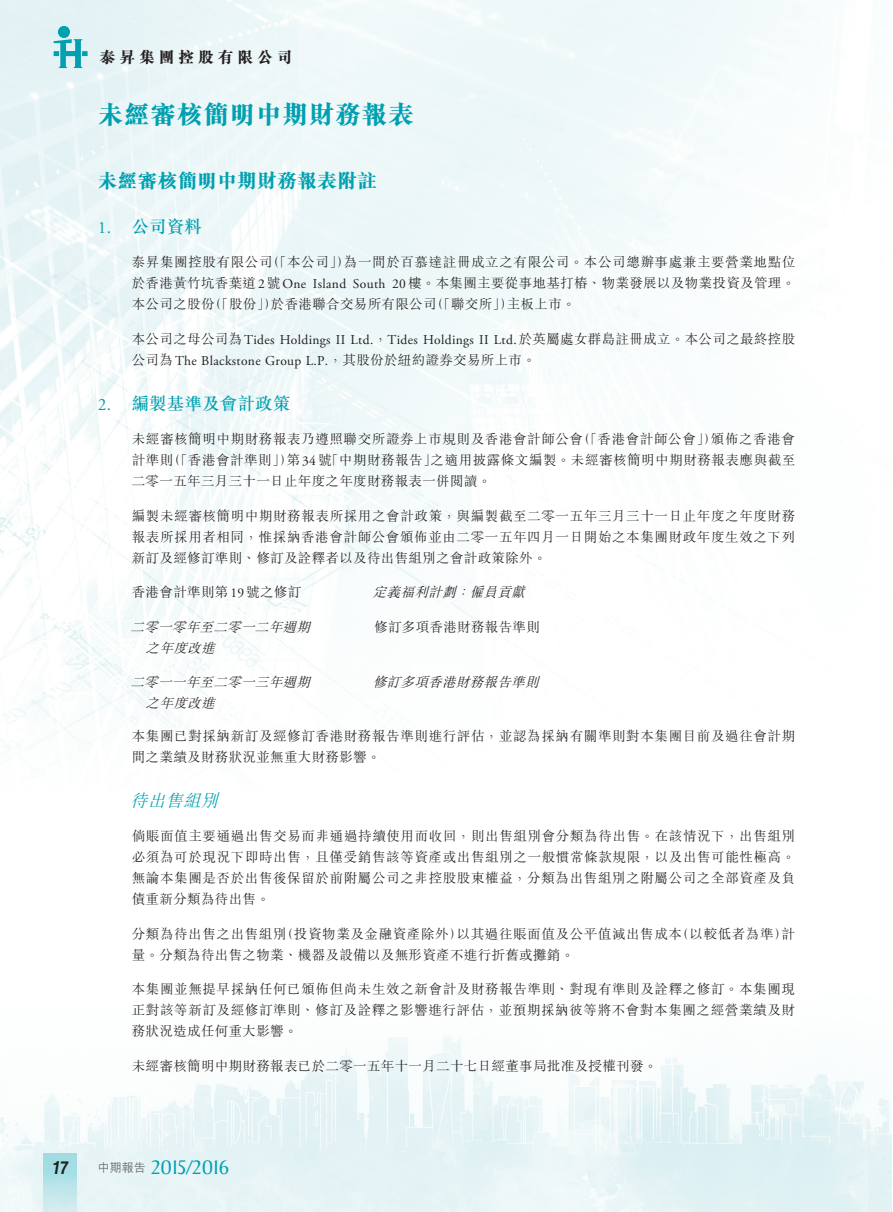
<style>
.page{position:relative;width:893px;height:1212px;background:#fff}
.page>*{position:absolute;margin:0;border:0;box-sizing:border-box;transform-origin:0 0}
.t1{font:800 25.5px "M Sung HK";letter-spacing:.035em;color:#00a0b0}
.t2{font:21px "Baker Signet Std";color:#00a0b0}
._3__標題{font:800 19.5px "M Sung HK";letter-spacing:.025em;color:#00a0b0}
.t3{font:italic 700 18px "Helvetica LT Std";color:#231f20;scale:.88 1}
._4__副標題{font:500 17.25px "M Sung HK";letter-spacing:.025em;color:#00a0b0}
._4__副標題-2{font:italic 300 17.25px "M Sung HK";color:#00a0b0}
.t4{font:800 15.75px "M Sung HK";letter-spacing:.25em;color:#231f20}
._1__內文{font:300 13.5px/21px "M Sung HK";letter-spacing:.025em;color:#231f20;text-align:justify}
._1__內文-2{font:300 13.5px/21px "M Sung HK";letter-spacing:.045em;color:#231f20}
._1__內文-3{font:13.5px/21px "Adobe Garamond Pro";letter-spacing:.025em;color:#231f20}
._1__內文-4{font:italic 300 13.5px "M Sung HK";color:#231f20}
.s1{font-family:"Adobe Garamond Pro";font-weight:400}
.s2{font-family:"M Sung HK";font-weight:300}
.s3{font-family:"M Hei HK";font-weight:500;font-size:12px;color:#6c6d70}
</style>
<div class="page">
<img style="left:0;top:0;width:891px;height:1212px">
<svg style="left:54px;top:26px;width:34px;height:42px"></svg>
<div style="left:44px;top:1154px;width:33px;height:58px;background:linear-gradient(to bottom,#96dae1,#d6ecf0)"></div>
<p class="t4" style="left:100px;top:49px;width:194px">泰昇集團控股有限公司</p>
<h1 class="t1" style="left:98px;top:101px;width:318px">未經審核簡明中期財務報表</h1>
<p class="_3__標題" style="left:98px;top:170px;width:281px">未經審核簡明中期財務報表附註</p>
<p class="_4__副標題" style="left:98px;top:214px;width:106px"><span class="s1">1.</span> 公司資料</p>
<p class="_1__內文" style="left:132px;top:251px;width:665px">泰昇集團控股有限公司（「本公司」）為一間於百慕達註冊成立之有限公司。本公司總辦事處兼主要營業地點位於香港黃竹坑香葉道<span class="s1">2</span>號<span class="s1">One Island South 20</span>樓。本集團主要從事地基打樁、物業發展以及物業投資及管理。本公司之股份（「股份」）於香港聯合交易所有限公司（「聯交所」）主板上市。</p>
<p class="_1__內文-3" style="left:132px;top:329px;width:665px"><span class="s2">本公司之母公司為</span>Tides Holdings II Ltd.<span class="s2">，</span>Tides Holdings II Ltd.<span class="s2">於英屬處女群島註冊成立。本公司之最終控股公司為</span>The Blackstone Group L.P.<span class="s2">，其股份於紐約證券交易所上市。</span></p>
<p class="_4__副標題" style="left:98px;top:391px;width:194px"><span class="s1">2.</span> 編製基準及會計政策</p>
<p class="_1__內文" style="left:132px;top:428px;width:665px">未經審核簡明中期財務報表乃遵照聯交所證券上市規則及香港會計師公會（「香港會計師公會」）頒佈之香港會計準則（「香港會計準則」）第<span class="s1">34</span>號「中期財務報告」之適用披露條文編製。未經審核簡明中期財務報表應與截至二零一五年三月三十一日止年度之年度財務報表一併閱讀。</p>
<p class="_1__內文" style="left:132px;top:504px;width:665px">編製未經審核簡明中期財務報表所採用之會計政策，與編製截至二零一五年三月三十一日止年度之年度財務報表所採用者相同，惟採納香港會計師公會頒佈並由二零一五年四月一日開始之本集團財政年度生效之下列新訂及經修訂準則、修訂及詮釋者以及待出售組別之會計政策除外。</p>
<p class="_1__內文" style="left:132px;top:581px;width:171px">香港會計準則第<span class="s1">19</span>號之修訂</p>
<p class="_1__內文-4" style="left:373px;top:583px;width:158px">定義福利計劃：僱員貢獻</p>
<p class="_1__內文-4" style="left:130px;top:617px;width:186px">二零一零年至二零一二年週期</p>
<p class="_1__內文-4" style="left:146px;top:638px;width:75px">之年度改進</p>
<p class="_1__內文" style="left:374px;top:615px;width:167px">修訂多項香港財務報告準則</p>
<p class="_1__內文-4" style="left:130px;top:673px;width:186px">二零一一年至二零一三年週期</p>
<p class="_1__內文-4" style="left:146px;top:694px;width:75px">之年度改進</p>
<p class="_1__內文-4" style="left:373px;top:673px;width:172px">修訂多項香港財務報告準則</p>
<p class="_1__內文-2" style="left:132px;top:724px;width:665px">本集團已對採納新訂及經修訂香港財務報告準則進行評估，並認為採納有關準則對本集團目前及過往會計期間之業績及財務狀況並無重大財務影響。</p>
<p class="_4__副標題-2" style="left:130px;top:788px;width:95px">待出售組別</p>
<p class="_1__內文" style="left:132px;top:825px;width:665px">倘賬面值主要通過出售交易而非通過持續使用而收回，則出售組別會分類為待出售。在該情況下，出售組別必須為可於現況下即時出售，且僅受銷售該等資產或出售組別之一般慣常條款規限，以及出售可能性極高。無論本集團是否於出售後保留於前附屬公司之非控股股東權益，分類為出售組別之附屬公司之全部資產及負債重新分類為待出售。</p>
<p class="_1__內文-2" style="left:132px;top:922px;width:665px">分類為待出售之出售組別（投資物業及金融資產除外）以其過往賬面值及公平值減出售成本（以較低者為準）計量。分類為待出售之物業、機器及設備以及無形資產不進行折舊或攤銷。</p>
<p class="_1__內文" style="left:132px;top:978px;width:665px">本集團並無提早採納任何已頒佈但尚未生效之新會計及財務報告準則、對現有準則及詮釋之修訂。本集團現正對該等新訂及經修訂準則、修訂及詮釋之影響進行評估，並預期採納彼等將不會對本集團之經營業績及財務狀況造成任何重大影響。</p>
<p class="_1__內文" style="left:132px;top:1054px;width:527px">未經審核簡明中期財務報表已於二零一五年十一月二十七日經董事局批准及授權刊發。</p>
<p class="t3" style="left:52px;top:1156px;width:21px">17</p>
<h2 class="t2" style="left:98px;top:1156px;width:133px"><span class="s3">中期報告</span> 2015/2016</h2>
</div>
